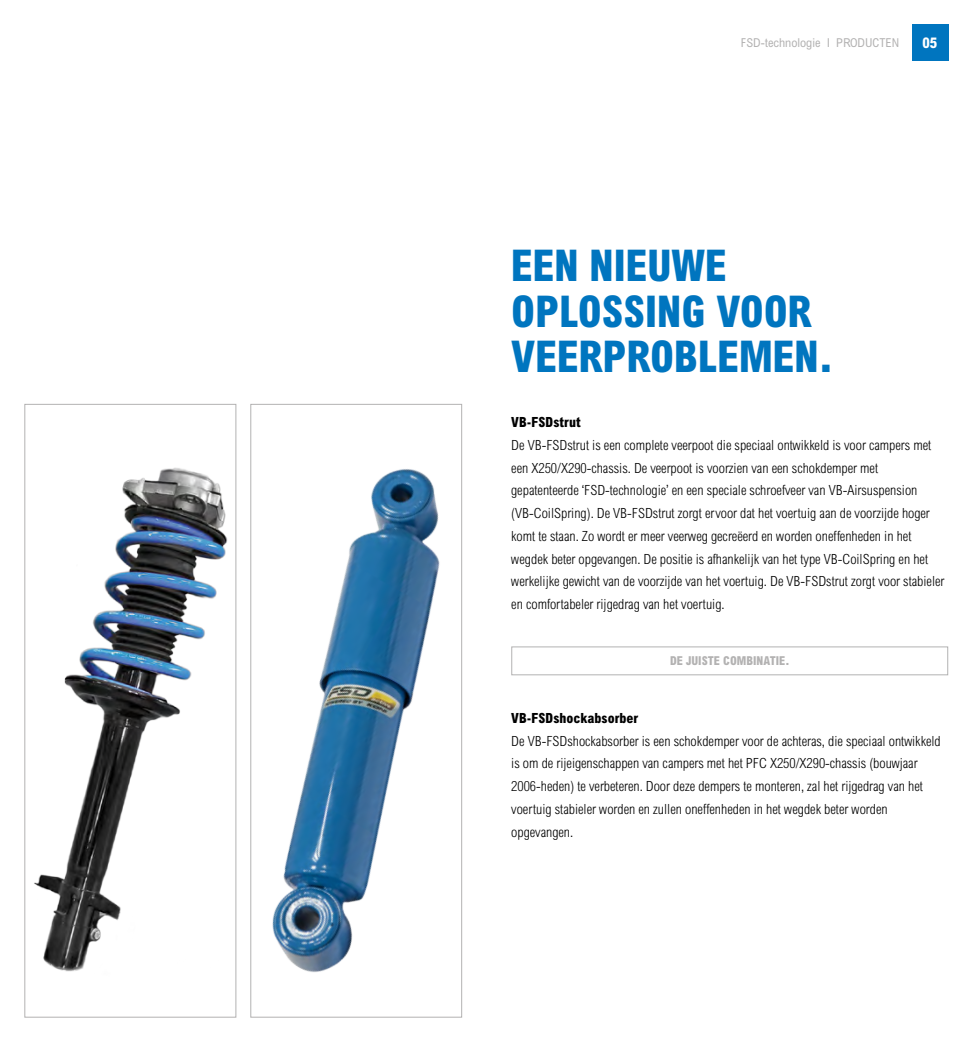
<style>
.page{position:relative;width:973px;height:1042px;background:#fff}
.page>*{position:absolute;margin:0;border:0;box-sizing:border-box;transform-origin:0 0}
.t1{font:800 condensed 43.75px/45.5px "Arial MT Std";color:#0075bf}
.t2{font:800 condensed 14.7px "Arial MT Std";color:#fff}
.t3{font:300 condensed 14px/22.8px "Arial MT Std";color:#000}
.t4{font:800 condensed 14px "Arial MT Std";color:#000}
.t5{font:condensed 12.25px "Arial MT Std";color:#b3b2b2}
.t6{font:800 condensed 12.25px "Arial MT Std";color:#b3b2b2}
</style>
<div class="page">
<img style="left:34px;top:467px;width:194px;height:505px">
<div style="left:24px;top:404px;width:212px;height:613px;border:1px solid #b3b2b2"></div>
<div style="left:911px;top:25px;width:36px;height:36px;background:#0075bf"></div>
<img style="left:272px;top:469px;width:168px;height:503px">
<div style="left:250px;top:404px;width:212px;height:613px;border:1px solid #b3b2b2"></div>
<div style="left:511px;top:646px;width:436px;height:29px;border:1px solid #b3b2b2"></div>
<p class="t5" style="left:740px;top:35px;width:160px">FSD-technologie I PRODUCTEN</p>
<p class="t2" style="left:922px;top:34px;width:16px">05</p>
<h1 class="t1" style="left:511px;top:242px;width:323px">EEN NIEUWE<br>OPLOSSING VOOR<br>VEERPROBLEMEN.</h1>
<p class="t4" style="left:511px;top:414px;width:71px">VB-FSDstrut</p>
<p class="t3" style="left:511px;top:433px;width:434px">De VB-FSDstrut is een complete veerpoot die speciaal ontwikkeld is voor campers met een X250/X290-chassis. De veerpoot is voorzien van een schokdemper met gepatenteerde ‘FSD-technologie’ en een speciale schroefveer van VB-Airsuspension (VB-CoilSpring). De VB-FSDstrut zorgt ervoor dat het voertuig aan de voorzijde hoger komt te staan. Zo wordt er meer veerweg gecreëerd en worden oneffenheden in het wegdek beter opgevangen. De positie is afhankelijk van het type VB-CoilSpring en het werkelijke gewicht van de voorzijde van het voertuig. De VB-FSDstrut zorgt voor stabieler en comfortabeler rijgedrag van het voertuig.</p>
<p class="t6" style="left:670px;top:653px;width:121px">DE JUISTE COMBINATIE.</p>
<p class="t4" style="left:511px;top:709px;width:128px">VB-FSDshockabsorber</p>
<p class="t3" style="left:511px;top:729px;width:431px">De VB-FSDshockabsorber is een schokdemper voor de achteras, die speciaal ontwikkeld is om de rijeigenschappen van campers met het PFC X250/X290-chassis (bouwjaar 2006-heden) te verbeteren. Door deze dempers te monteren, zal het rijgedrag van het voertuig stabieler worden en zullen oneffenheden in het wegdek beter worden opgevangen.</p>
</div>
